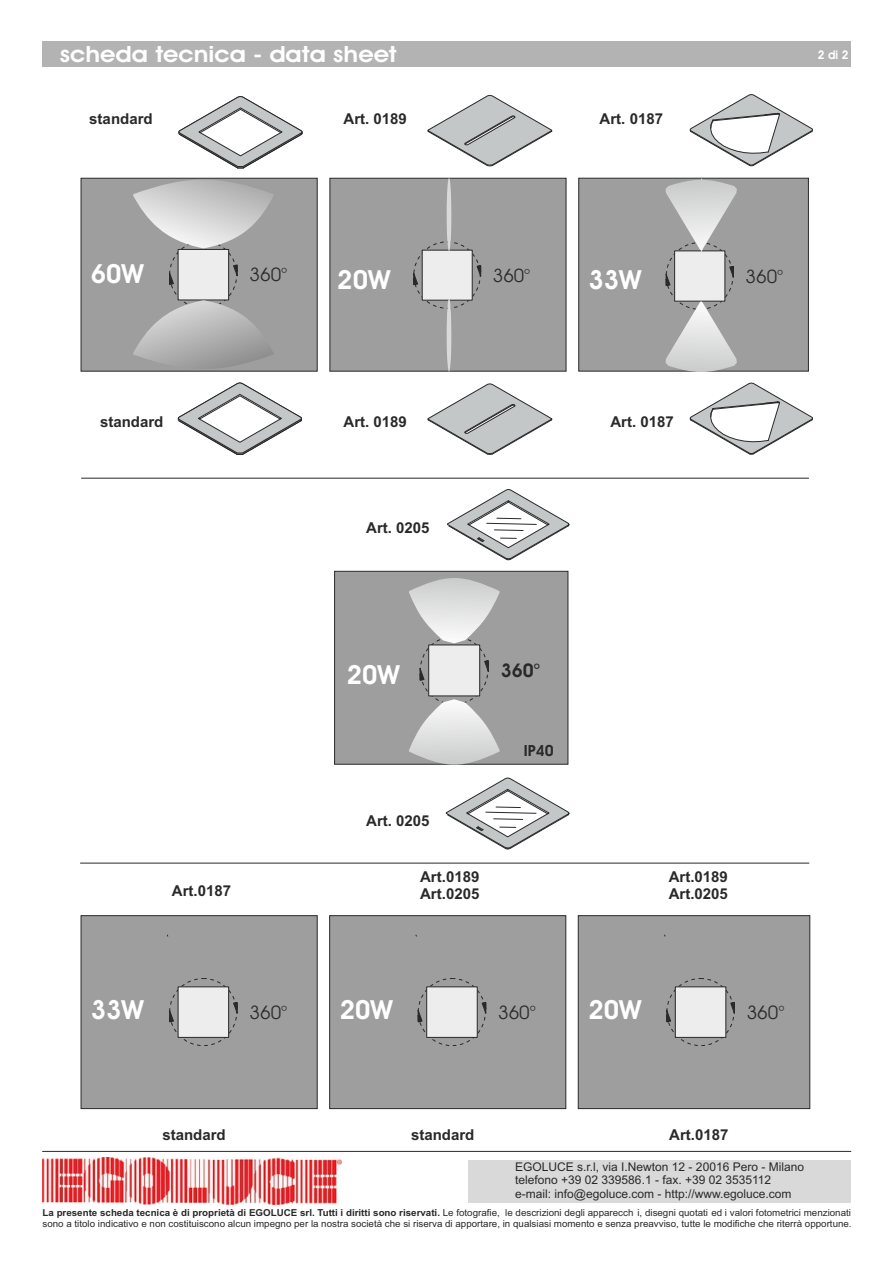
<style>
.page{position:relative;width:893px;height:1262px;background:#fff}
.page>*{position:absolute;margin:0;border:0;box-sizing:border-box;transform-origin:0 0}
.t1{font:600 26.4px "Avant Garde IT Cby BT";color:#fff}
.t2{font:600 22.5px "Avant Garde IT Cby BT";color:#fff;scale:1.12 1}
.t3{font:600 18.9px "Avant Garde IT Cby BT";color:#292929}
.t4{font:18.75px "Avant Garde IT Cby BT";color:#292929}
.t5{font:18.6px "Avant Garde IT Cby BT";color:#292929}
.t6{font:600 15.45px "Avant Garde IT Cby BT";color:#292929}
.t7{font:700 15px/16.8px "Arial";color:#292929}
.t8{font:12px/13.4px "Arial";color:#292929}
.t9{font:600 12px "Avant Garde IT Cby BT";color:#fff}
.t10{font:9.6px/10.8px "Arial";color:#292929}
.s1{font-weight:700}
</style>
<div class="page">
<svg style="left:178px;top:382px;width:124px;height:73px"></svg>
<svg style="left:689px;top:382px;width:124px;height:73px"></svg>
<div style="left:329px;top:177px;width:238px;height:195px;background:#9e9e9e"></div>
<svg style="left:427px;top:383px;width:126px;height:72px"></svg>
<svg style="left:427px;top:95px;width:126px;height:72px"></svg>
<svg style="left:413px;top:178px;width:68px;height:193px;background:#ababab"></svg>
<div style="left:80px;top:177px;width:238px;height:195px;background:#9e9e9e"></div>
<svg style="left:133px;top:177px;width:141px;height:195px;background:#b3b3b3"></svg>
<svg style="left:578px;top:177px;width:231px;height:195px;background:#a5a5a5"></svg>
<div style="left:80px;top:915px;width:238px;height:194px;background:#9e9e9e"></div>
<div style="left:169px;top:978px;width:68px;height:68px;background:#9e9e9e;border:1px dashed #292929;border-radius:50%"></div>
<svg style="left:169px;top:986px;width:68px;height:52px;background:#cacaca"></svg>
<div style="left:329px;top:915px;width:237px;height:194px;background:#9e9e9e"></div>
<div style="left:418px;top:978px;width:67px;height:68px;background:#9e9e9e;border:1px dashed #292929;border-radius:50%"></div>
<svg style="left:418px;top:986px;width:68px;height:52px;background:#cbcaca"></svg>
<div style="left:577px;top:915px;width:233px;height:194px;background:#9e9e9e"></div>
<div style="left:666px;top:978px;width:68px;height:68px;background:#9e9e9e;border:1px dashed #292929;border-radius:50%"></div>
<svg style="left:666px;top:986px;width:68px;height:52px;background:#cacaca"></svg>
<svg style="left:689px;top:94px;width:124px;height:72px"></svg>
<svg style="left:178px;top:96px;width:125px;height:73px"></svg>
<svg style="left:81px;top:478px;width:728px;height:1px"></svg>
<svg style="left:80px;top:862px;width:729px;height:1px"></svg>
<svg style="left:445px;top:777px;width:124px;height:73px"></svg>
<svg style="left:447px;top:489px;width:122px;height:71px"></svg>
<div style="left:334px;top:570px;width:234px;height:195px;background:#9e9e9e"></div>
<svg style="left:409px;top:573px;width:90px;height:192px;background:#c4c4c4"></svg>
<div style="left:468px;top:1159px;width:382px;height:43px;background:#d9d9d9"></div>
<img style="left:43px;top:1157px;width:298px;height:47px">
<hr style="left:43px;top:1151px;width:807px;height:1px;background:#292929">
<div style="left:43px;top:41px;width:807px;height:26px;background:#b3b3b3"></div>
<h2 class="t2" style="left:60px;top:45px;width:302px">scheda tecnica - data sheet</h2>
<p class="t9" style="left:818px;top:49px;width:32px">2 di 2</p>
<h3 class="t7" style="left:89px;top:111px;width:65px">standard</h3>
<h3 class="t7" style="left:343px;top:112px;width:65px">Art. 0189</h3>
<h3 class="t7" style="left:599px;top:112px;width:65px">Art. 0187</h3>
<h1 class="t1" style="left:91px;top:263px;width:55px">60W</h1>
<h1 class="t1" style="left:337px;top:269px;width:55px">20W</h1>
<h1 class="t1" style="left:588px;top:269px;width:55px">33W</h1>
<h3 class="t4" style="left:249px;top:267px;width:39px">360°</h3>
<h3 class="t5" style="left:493px;top:268px;width:39px">360°</h3>
<h3 class="t7" style="left:100px;top:414px;width:65px">standard</h3>
<h3 class="t7" style="left:343px;top:415px;width:65px">Art. 0189</h3>
<h3 class="t7" style="left:610px;top:415px;width:65px">Art. 0187</h3>
<h3 class="t7" style="left:366px;top:520px;width:65px">Art. 0205</h3>
<h3 class="t5" style="left:745px;top:268px;width:39px">360°</h3>
<h3 class="t7" style="left:172px;top:884px;width:61px">Art.0187</h3>
<h1 class="t1" style="left:347px;top:663px;width:55px">20W</h1>
<h3 class="t3" style="left:500px;top:663px;width:41px">360°</h3>
<h3 class="t7" style="left:366px;top:813px;width:65px">Art. 0205</h3>
<h3 class="t7" style="left:420px;top:869px;width:61px">Art.0189<br>Art.0205</h3>
<h3 class="t6" style="left:523px;top:744px;width:31px">IP40</h3>
<h3 class="t7" style="left:668px;top:869px;width:61px">Art.0189<br>Art.0205</h3>
<h1 class="t1" style="left:340px;top:998px;width:55px">20W</h1>
<h3 class="t4" style="left:746px;top:1004px;width:39px">360°</h3>
<h1 class="t1" style="left:588px;top:998px;width:55px">20W</h1>
<h1 class="t1" style="left:91px;top:998px;width:55px">33W</h1>
<h3 class="t4" style="left:498px;top:1004px;width:39px">360°</h3>
<h3 class="t4" style="left:249px;top:1004px;width:39px">360°</h3>
<h3 class="t7" style="left:162px;top:1127px;width:65px">standard</h3>
<h3 class="t7" style="left:411px;top:1127px;width:65px">standard</h3>
<h3 class="t7" style="left:669px;top:1127px;width:61px">Art.0187</h3>
<p class="t8" style="left:515px;top:1161px;width:290px">EGOLUCE s.r.l, via I.Newton 12 - 20016 Pero - Milano telefono +39 02 339586.1 - fax. +39 02 3535112 e-mail: info@egoluce.com - http://www.egoluce.com</p>
<p class="t10" style="left:43px;top:1208px;width:810px"><span class="s1">La presente scheda tecnica è di proprietà di EGOLUCE srl. Tutti i diritti sono riservati.</span> Le fotografie, le descrizioni degli apparecch i, disegni quotati ed i valori fotometrici menzionati sono a titolo indicativo e non costituiscono alcun impegno per la nostra società che si riserva di apportare, in qualsiasi momento e senza preavviso, tutte le modifiche che riterrà opportune.</p>
</div>
